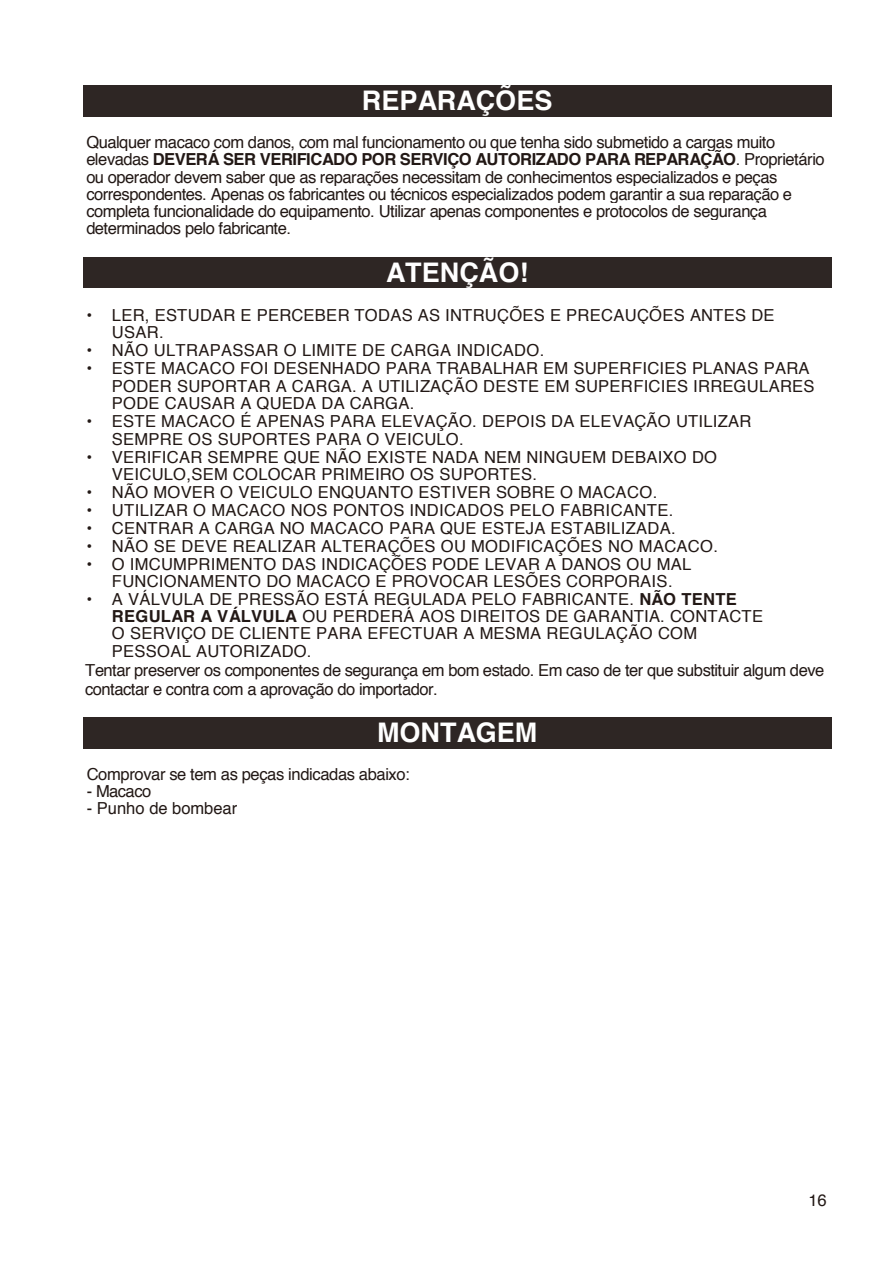
<style>
.page{position:relative;width:893px;height:1263px;background:#fff}
.page>*{position:absolute;margin:0;border:0;box-sizing:border-box;transform-origin:0 0}
.t1{font:700 27px "Helvetica";color:#fff}
.t2{font:16.5px/17.1px "Helvetica";letter-spacing:.005em;color:#221815}
.t3{font:16.5px/17.2px "Helvetica";letter-spacing:-.03em;color:#221815}
.t4{font:16.5px "Helvetica";letter-spacing:-.025em;color:#221815}
.s1{font-weight:700}
</style>
<div class="page">
<div style="left:83px;top:85px;width:749px;height:31px;background:#2e2624"></div>
<div style="left:83px;top:257px;width:749px;height:31px;background:#2e2624"></div>
<div style="left:83px;top:717px;width:749px;height:31px;background:#2e2624"></div>
<h1 class="t1" style="left:362px;top:79px;width:192px">REPARAÇÕES</h1>
<p class="t3" style="left:86px;top:134px;width:740px">Qualquer macaco com danos, com mal funcionamento ou que tenha sido submetido a cargas muito elevadas <span class="s1">DEVERÁ SER VERIFICADO POR SERVIÇO AUTORIZADO PARA REPARAÇÃO</span>. Proprietário ou operador devem saber que as reparações necessitam de conhecimentos especializados e peças correspondentes. Apenas os fabricantes ou técnicos especializados podem garantir a sua reparação e completa funcionalidade do equipamento. Utilizar apenas componentes e protocolos de segurança determinados pelo fabricante.</p>
<h1 class="t1" style="left:386px;top:251px;width:144px">ATENÇÃO!</h1>
<p class="t2" style="left:112px;top:307px;width:664px;text-indent:-26px">• LER, ESTUDAR E PERCEBER TODAS AS INTRUÇÕES E PRECAUÇÕES ANTES DE<br>USAR.</p>
<p class="t2" style="left:86px;top:343px;width:460px">• NÃO ULTRAPASSAR O LIMITE DE CARGA INDICADO.</p>
<p class="t2" style="left:112px;top:360px;width:704px;line-height:17.7px;text-indent:-26px">• ESTE MACACO FOI DESENHADO PARA TRABALHAR EM SUPERFICIES PLANAS PARA<br>PODER SUPORTAR A CARGA. A UTILIZAÇÃO DESTE EM SUPERFICIES IRREGULARES<br>PODE CAUSAR A QUEDA DA CARGA.</p>
<p class="t2" style="left:112px;top:413px;width:641px;text-indent:-26px">• ESTE MACACO É APENAS PARA ELEVAÇÃO. DEPOIS DA ELEVAÇÃO UTILIZAR<br>SEMPRE OS SUPORTES PARA O VEICULO.</p>
<p class="t2" style="left:112px;top:448px;width:607px;line-height:17.7px;text-indent:-26px">• VERIFICAR SEMPRE QUE NÃO EXISTE NADA NEM NINGUEM DEBAIXO DO<br>VEICULO,SEM COLOCAR PRIMEIRO OS SUPORTES.</p>
<p class="t2" style="left:86px;top:484px;width:572px">• NÃO MOVER O VEICULO ENQUANTO ESTIVER SOBRE O MACACO.</p>
<p class="t2" style="left:86px;top:502px;width:588px">• UTILIZAR O MACACO NOS PONTOS INDICADOS PELO FABRICANTE.</p>
<p class="t2" style="left:86px;top:520px;width:591px">• CENTRAR A CARGA NO MACACO PARA QUE ESTEJA ESTABILIZADA.</p>
<p class="t2" style="left:86px;top:538px;width:633px">• NÃO SE DEVE REALIZAR ALTERAÇÕES OU MODIFICAÇÕES NO MACACO.</p>
<p class="t2" style="left:86px;top:556px;width:606px;text-align:center">• O IMCUMPRIMENTO DAS INDICAÇÕES PODE LEVAR A DANOS OU MAL<br>FUNCIONAMENTO DO MACACO E PROVOCAR LESÕES CORPORAIS.</p>
<p class="t2" style="left:112px;top:591px;width:653px;text-indent:-26px">• A VÁLVULA DE PRESSÃO ESTÁ REGULADA PELO FABRICANTE. <span class="s1">NÃO TENTE REGULAR A VÁLVULA</span> OU PERDERÁ AOS DIREITOS DE GARANTIA. CONTACTE O SERVIÇO DE CLIENTE PARA EFECTUAR A MESMA REGULAÇÃO COM PESSOAL AUTORIZADO.</p>
<p class="t3" style="left:85px;top:661px;width:741px;line-height:19px">Tentar preserver os componentes de segurança em bom estado. Em caso de ter que substituir algum deve contactar e contra com a aprovação do importador.</p>
<h1 class="t1" style="left:377px;top:711px;width:162px">MONTAGEM</h1>
<p class="t4" style="left:87px;top:762px;width:325px">Comprovar se tem as peças indicadas abaixo:</p>
<p class="t2" style="left:87px;top:783px;width:66px">- Macaco</p>
<p class="t2" style="left:87px;top:801px;width:152px">- Punho de bombear</p>
<p class="t2" style="left:808px;top:1192px;width:20px">16</p>
</div>
